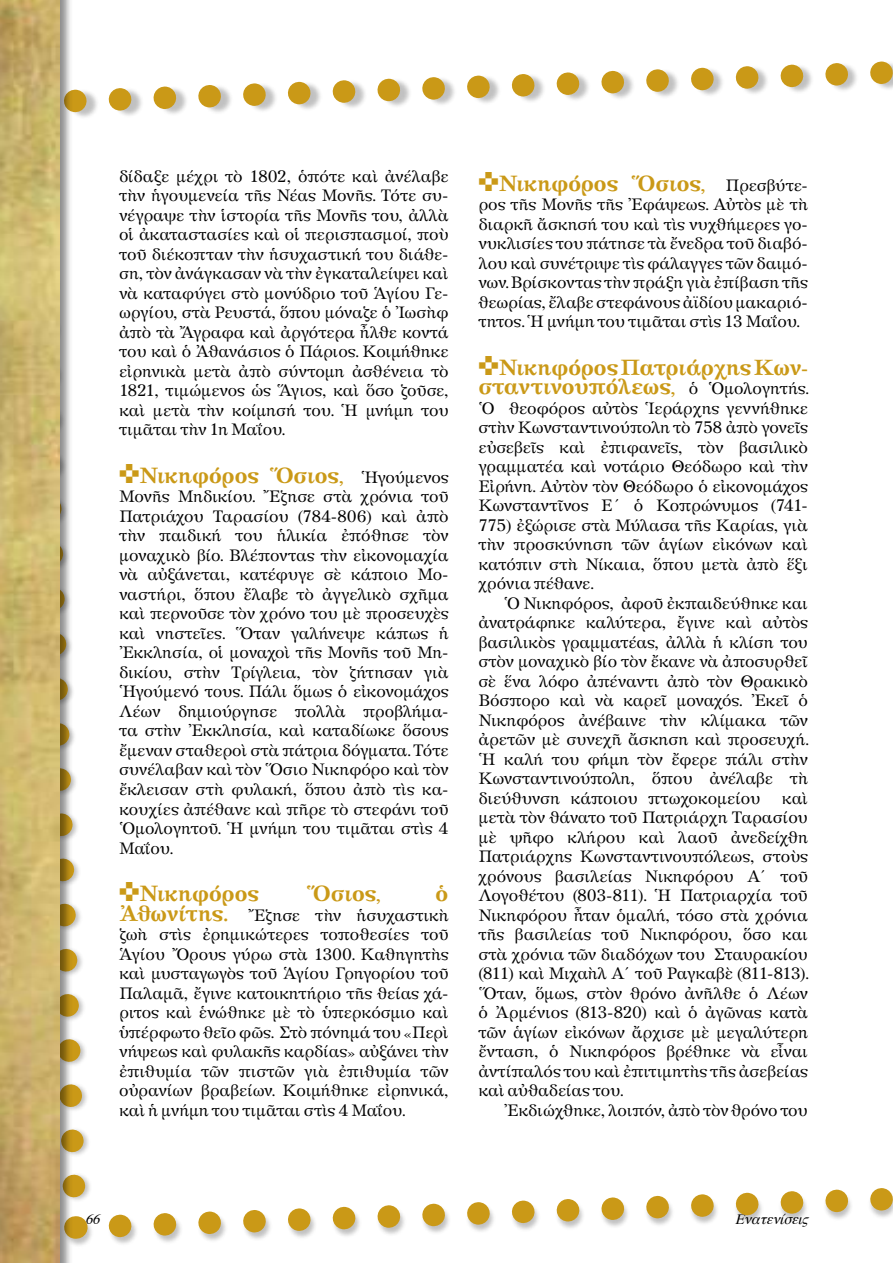
<style>
.page{position:relative;width:893px;height:1263px;background:#fff}
.page>*{position:absolute;margin:0;border:0;box-sizing:border-box;transform-origin:0 0}
.t1{font:700 21px/19.5px "Apollonia";letter-spacing:-.015em;color:#ca9917}
.t2{font:15.75px/19.5px "Apollonia";letter-spacing:-.005em;color:#000;text-align:justify}
.t3{font:italic 14.25px "Times";color:#000}
.s1{font-weight:400;font-size:15.75px;color:#000}
.s2{font-weight:700;font-size:21px;color:#ca9917}
</style>
<div class="page">
<svg style="left:73px;top:731px;width:18px;height:497px"></svg>
<svg style="left:108px;top:1188px;width:785px;height:56px"></svg>
<svg style="left:73px;top:61px;width:820px;height:56px"></svg>
<svg style="left:75px;top:1216px;width:1px;height:23px"></svg>
<div style="left:0;top:0;width:73px;height:1263px;background:#000;opacity:.45"></div>
<img style="left:0;top:0;width:59px;height:1263px">
<p class="t2" style="left:119px;top:167px;width:331px">δίδαξε μέχρι τὸ 1802, ὁπότε καὶ ἀνέλαβε τὴν ἡγουμενεία τῆς Νέας Μονῆς. Τότε συ&shy;νέγραψε τὴν ἱστορία τῆς Μονῆς του, ἀλλὰ οἱ ἀκαταστασίες καὶ οἱ περισπασμοί, ποὺ τοῦ διέκοπταν τὴν ἡσυχαστική του διάθε&shy;ση, τὸν ἀνάγκασαν νὰ τὴν ἐγκαταλείψει καὶ νὰ καταφύγει στὸ μονύδριο τοῦ Ἁγίου Γε&shy;ωργίου, στὰ Ρευστά, ὅπου μόναζε ὁ Ἰωσὴφ ἀπὸ τὰ Ἄγραφα καὶ ἀργότερα ἦλθε κοντά του καὶ ὁ Ἀθανάσιος ὁ Πάριος. Κοιμήθηκε εἰρηνικὰ μετὰ ἀπὸ σύντομη ἀσθένεια τὸ 1821, τιμώμενος ὡς Ἅγιος, καὶ ὅσο ζοῦσε, καὶ μετὰ τὴν κοίμησή του. Ἡ μνήμη του τιμᾶται τὴν 1η Μαΐου.</p>
<h1 class="t1" style="left:119px;top:466px;width:331px">✜Νικηφόρος Ὅσιος, <span class="s1">Ἡγούμενος</span></h1>
<p class="t2" style="left:119px;top:487px;width:331px">Μονῆς Μηδικίου. Ἔζησε στὰ χρόνια τοῦ Πατριάχου Ταρασίου (784-806) καὶ ἀπὸ τὴν παιδική του ἡλικία ἐπόθησε τὸν μοναχικὸ βίο. Βλέποντας τὴν εἰκονομαχία νὰ αὐξάνεται, κατέφυγε σὲ κάποιο Μο&shy;ναστήρι, ὅπου ἔλαβε τὸ ἀγγελικὸ σχῆμα καὶ περνοῦσε τὸν χρόνο του μὲ προσευχὲς καὶ νηστεῖες. Ὅταν γαλήνεψε κάπως ἡ Ἐκκλησία, οἱ μοναχοὶ τῆς Μονῆς τοῦ Μη&shy;δικίου, στὴν Τρίγλεια, τὸν ζήτησαν γιὰ Ἡγούμενό τους. Πάλι ὅμως ὁ εἰκονομάχος Λέων δημιούργησε πολλὰ προβλήμα&shy;τα στὴν Ἐκκλησία, καὶ καταδίωκε ὅσους ἔμεναν σταθεροὶ στὰ πάτρια δόγματα. Τότε συνέλαβαν καὶ τὸν Ὅσιο Νικηφόρο καὶ τὸν ἔκλεισαν στὴ φυλακή, ὅπου ἀπὸ τὶς κα&shy;κουχίες ἀπέθανε καὶ πῆρε τὸ στεφάνι τοῦ Ὁμολογητοῦ. Ἡ μνήμη του τιμᾶται στὶς 4<br>Μαΐου.</p>
<h1 class="t1" style="left:119px;top:884px;width:141px">✜Νικηφόρος</h1>
<h1 class="t1" style="left:313px;top:884px;width:70px">Ὅσιος,</h1>
<h1 class="t1" style="left:435px;top:884px;width:15px">ὁ</h1>
<p class="t2" style="left:119px;top:905px;width:331px"><span class="s2">Ἀθωνίτης.</span> Ἔζησε τὴν ἡσυχαστικὴ ζωὴ στὶς ἐρημικώτερες τοποθεσίες τοῦ Ἁγίου Ὄρους γύρω στὰ 1300. Καθηγητὴς καὶ μυσταγωγὸς τοῦ Ἁγίου Γρηγορίου τοῦ Παλαμᾶ, ἔγινε κατοικητήριο τῆς θείας χά&shy;ριτος καὶ ἑνώθηκε μὲ τὸ ὑπερκόσμιο καὶ ὑπέρφωτο θεῖο φῶς. Στὸ πόνημά του «Περὶ νήψεως καὶ φυλακῆς καρδίας» αὐξάνει τὴν ἐπιθυμία τῶν πιστῶν γιὰ ἐπιθυμία τῶν οὐρανίων βραβείων. Κοιμήθηκε εἰρηνικά, καὶ ἡ μνήμη του τιμᾶται στὶς 4 Μαΐου.</p>
<h1 class="t1" style="left:478px;top:174px;width:331px">✜Νικηφόρος Ὅσιος, <span class="s1">Πρεσβύτε-</span></h1>
<p class="t2" style="left:478px;top:195px;width:331px">ρος τῆς Μονῆς τῆς Ἐφάψεως. Αὐτὸς μὲ τὴ διαρκῆ ἄσκησή του καὶ τὶς νυχθήμερες γο&shy;νυκλισίες του πάτησε τὰ ἔνεδρα τοῦ διαβό&shy;λου καὶ συνέτριψε τὶς φάλαγγες τῶν δαιμό&shy;νων. Βρίσκοντας τὴν πράξη γιὰ ἐπίβαση τῆς θεωρίας, ἔλαβε στεφάνους ἀϊδίου μακαριό&shy;τητος. Ἡ μνήμη του τιμᾶται στὶς 13 Μαΐου.</p>
<h1 class="t1" style="left:478px;top:358px;width:331px">✜Νικηφόρος Πατριάρχης Κων&shy;σταντινουπόλεως, <span class="s1">ὁ Ὁμολογητής.</span></h1>
<p class="t2" style="left:478px;top:399px;width:331px">Ὁ θεοφόρος αὐτὸς Ἱεράρχης γεννήθηκε στὴν Κωνσταντινούπολη τὸ 758 ἀπὸ γονεῖς εὐσεβεῖς καὶ ἐπιφανεῖς, τὸν βασιλικὸ γραμματέα καὶ νοτάριο Θεόδωρο καὶ τὴν Εἰρήνη. Αὐτὸν τὸν Θεόδωρο ὁ εἰκονομάχος Κωνσταντῖνος Ε΄ ὁ Κοπρώνυμος (741- 775) ἐξώρισε στὰ Μύλασα τῆς Καρίας, γιὰ τὴν προσκύνηση τῶν ἁγίων εἰκόνων καὶ κατόπιν στὴ Νίκαια, ὅπου μετὰ ἀπὸ ἕξι χρόνια πέθανε.</p>
<p class="t2" style="left:478px;top:594px;width:331px;text-indent:26px">Ὁ Νικηφόρος, ἀφοῦ ἐκπαιδεύθηκε και ἀνατράφηκε καλύτερα, ἔγινε καὶ αὐτὸς βασιλικὸς γραμματέας, ἀλλὰ ἡ κλίση του στὸν μοναχικὸ βίο τὸν ἔκανε νὰ ἀποσυρθεῖ σὲ ἕνα λόφο ἀπέναντι ἀπὸ τὸν Θρακικὸ Βόσπορο καὶ νὰ καρεῖ μοναχός. Ἐκεῖ ὁ Νικηφόρος ἀνέβαινε τὴν κλίμακα τῶν ἀρετῶν μὲ συνεχῆ ἄσκηση καὶ προσευχή.<br>Ἡ καλή του φήμη τὸν ἔφερε πάλι στὴν Κωνσταντινούπολη, ὅπου ἀνέλαβε τὴ διεύθυνση κάποιου πτωχοκομείου</p>
<p class="t2" style="left:478px;top:789px;width:331px;text-indent:303px">καὶ μετὰ τὸν θάνατο τοῦ Πατριάρχη Ταρασίου μὲ ψῆφο κλήρου καὶ λαοῦ ἀνεδείχθη Πατριάρχης Κωνσταντινουπόλεως, στοὺς χρόνους βασιλείας Νικηφόρου Α΄ τοῦ Λογοθέτου (803-811). Ἡ Πατριαρχία τοῦ Νικηφόρου ἦταν ὁμαλή, τόσο στὰ χρόνια τῆς βασιλείας τοῦ Νικηφόρου, ὅσο και στὰ χρόνια τῶν διαδόχων του Σταυρακίου (811) καὶ Μιχαὴλ Α΄ τοῦ Ραγκαβὲ (811-813).<br>Ὅταν, ὅμως, στὸν θρόνο ἀνῆλθε ὁ Λέων ὁ Ἀρμένιος (813-820) καὶ ὁ ἀγῶνας κατὰ τῶν ἁγίων εἰκόνων ἄρχισε μὲ μεγαλύτερη ἔνταση, ὁ Νικηφόρος βρέθηκε νὰ εἶναι ἀντίπαλός του καὶ ἐπιτιμητὴς τῆς ἀσεβείας καὶ αὐθαδείας του.</p>
<p class="t2" style="left:504px;top:1101px;width:305px">Ἐκδιώχθηκε, λοιπόν, ἀπὸ τὸν θρόνο του</p>
<p class="t3" style="left:85px;top:1205px;width:22px">66</p>
<p class="t3" style="left:735px;top:1205px;width:81px">Eνατενίσεις</p>
</div>
